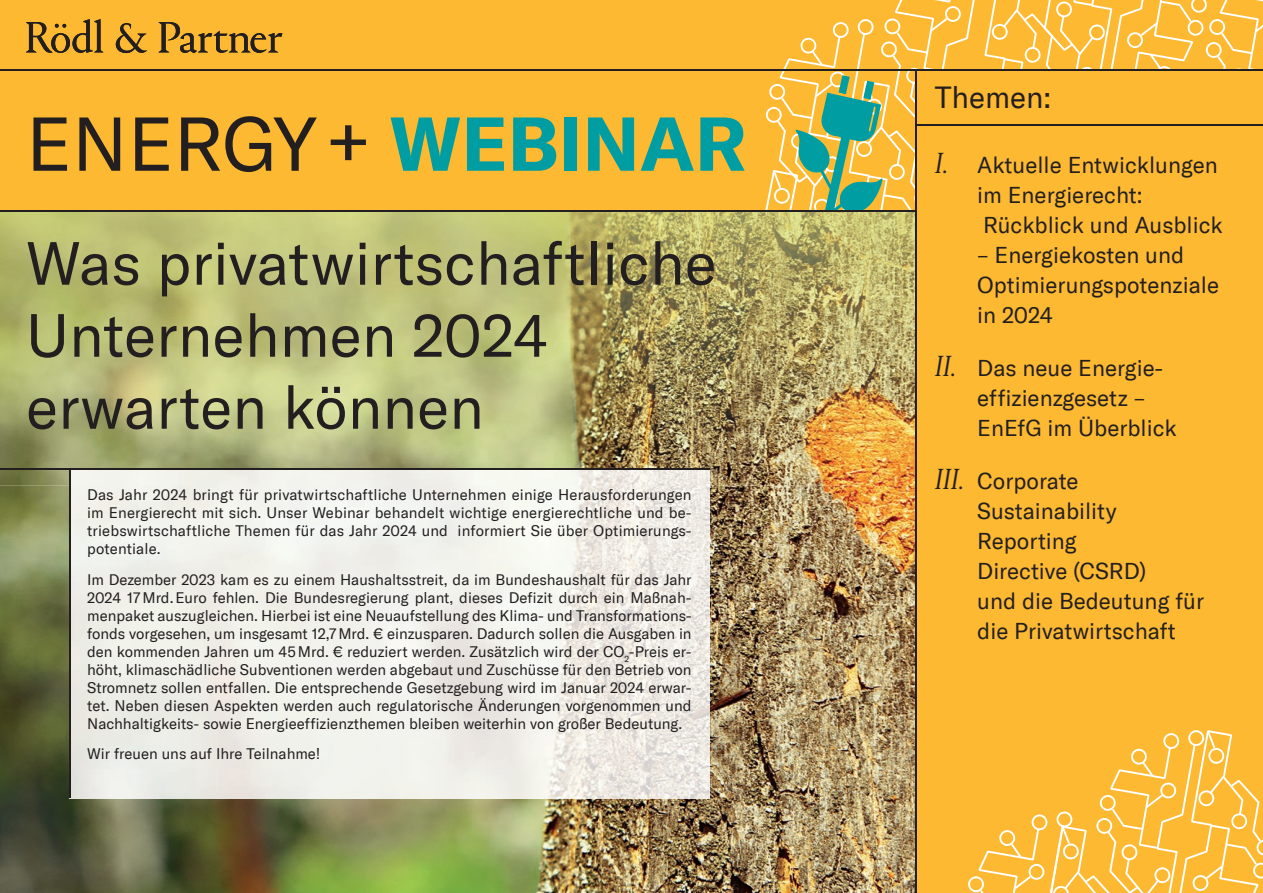
<style>
.page{position:relative;width:1263px;height:893px;background:#fff}
.page>*{position:absolute;margin:0;border:0;box-sizing:border-box;transform-origin:0 0}
.t1{font:75px "GT America";color:#231f20}
.t2{font:60px/72px "GT America";color:#231f20}
.t3{font:30px "GT America";color:#231f20}
.t4{font:22.5px/30px "GT America";color:#231f20}
.t5{font:15px/18px "GT America";color:#231f20;text-align:justify}
.s1{font-weight:700;color:#009ea2}
.s2{font-family:"Portrait TT";font-weight:300;font-style:italic;font-size:30px}
</style>
<div class="page">
<div style="left:0;top:0;width:1263px;height:211px;background:#fdb931"></div>
<img style="left:0;top:485px;width:915px;height:408px">
<img style="left:0;top:212px;width:915px;height:273px">
<svg style="left:26px;top:19px;width:256px;height:34px"></svg>
<hr style="left:0;top:210px;width:916px;height:2px;background:#231f20">
<img style="left:70px;top:470px;width:640px;height:329px">
<hr style="left:0;top:468px;width:710px;height:2px;background:#231f20">
<hr style="left:69px;top:469px;width:2px;height:329px;background:#231f20">
<svg style="left:726px;top:0;width:537px;height:383px"></svg>
<div style="left:916px;top:70px;width:347px;height:823px;background:#fdb931"></div>
<hr style="left:916px;top:124px;width:347px;height:2px;background:#231f20">
<hr style="left:915px;top:69px;width:1px;height:824px;background:#231f20">
<svg style="left:968px;top:730px;width:295px;height:163px"></svg>
<hr style="left:0;top:69px;width:1263px;height:1px;background:#231f20">
<h1 class="t1" style="left:26px;top:100px;width:722px">ENERGY + <span class="s1">WEBINAR</span></h1>
<h2 class="t2" style="left:26px;top:228px;width:692px">Was privatwirtschaftliche<br>Unternehmen 2024 erwarten können</h2>
<p class="t5" style="left:87px;top:486px;width:606px">Das Jahr 2024 bringt für privatwirtschaftliche Unternehmen einige Herausforderungen im Energierecht mit sich. Unser Webinar behandelt wichtige energierechtliche und be&shy;triebswirtschaftliche Themen für das Jahr 2024 und informiert Sie über Optimierungs&shy;potentiale.</p>
<p class="t5" style="left:87px;top:570px;width:606px">Im Dezember 2023 kam es zu einem Haushaltsstreit, da im Bundeshaushalt für das Jahr 2024 17 Mrd. Euro fehlen. Die Bundesregierung plant, dieses Defizit durch ein Maßnah&shy;menpaket auszugleichen. Hierbei ist eine Neuaufstellung des Klima- und Transformations&shy;fonds vorgesehen, um insgesamt 12,7 Mrd. € einzusparen. Dadurch sollen die Ausgaben in den kommenden Jahren um 45 Mrd. € reduziert werden. Zusätzlich wird der CO<sub>2</sub>-Preis er&shy;höht, klimaschädliche Subventionen werden abgebaut und Zuschüsse für den Betrieb von Stromnetz sollen entfallen. Die entsprechende Gesetzgebung wird im Januar 2024 erwar&shy;tet. Neben diesen Aspekten werden auch regulatorische Änderungen vorgenommen und Nachhaltigkeits- sowie Energieeffizienzthemen bleiben weiterhin von großer Bedeutung.</p>
<p class="t5" style="left:87px;top:745px;width:235px">Wir freuen uns auf Ihre Teilnahme!</p>
<h3 class="t3" style="left:935px;top:80px;width:118px">Themen:</h3>
<h3 class="t4" style="left:977px;top:150px;width:247px;text-indent:-43px"><span class="s2">I.</span> Aktuelle Entwicklungen im Energierecht:<br>Rückblick und Ausblick</h3>
<h3 class="t4" style="left:977px;top:240px;width:243px">– Energiekosten und<br>Optimierungspotenziale in 2024</h3>
<h3 class="t4" style="left:977px;top:353px;width:201px;text-indent:-43px"><span class="s2">II.</span> Das neue Energie&shy;effizienzgesetz –<br>EnEfG im Überblick</h3>
<h3 class="t4" style="left:977px;top:466px;width:228px;text-indent:-43px"><span class="s2">III.</span> Corporate<br>Sustainability<br>Reporting<br>Directive (CSRD)<br>und die Bedeutung für die Privatwirtschaft</h3>
</div>
